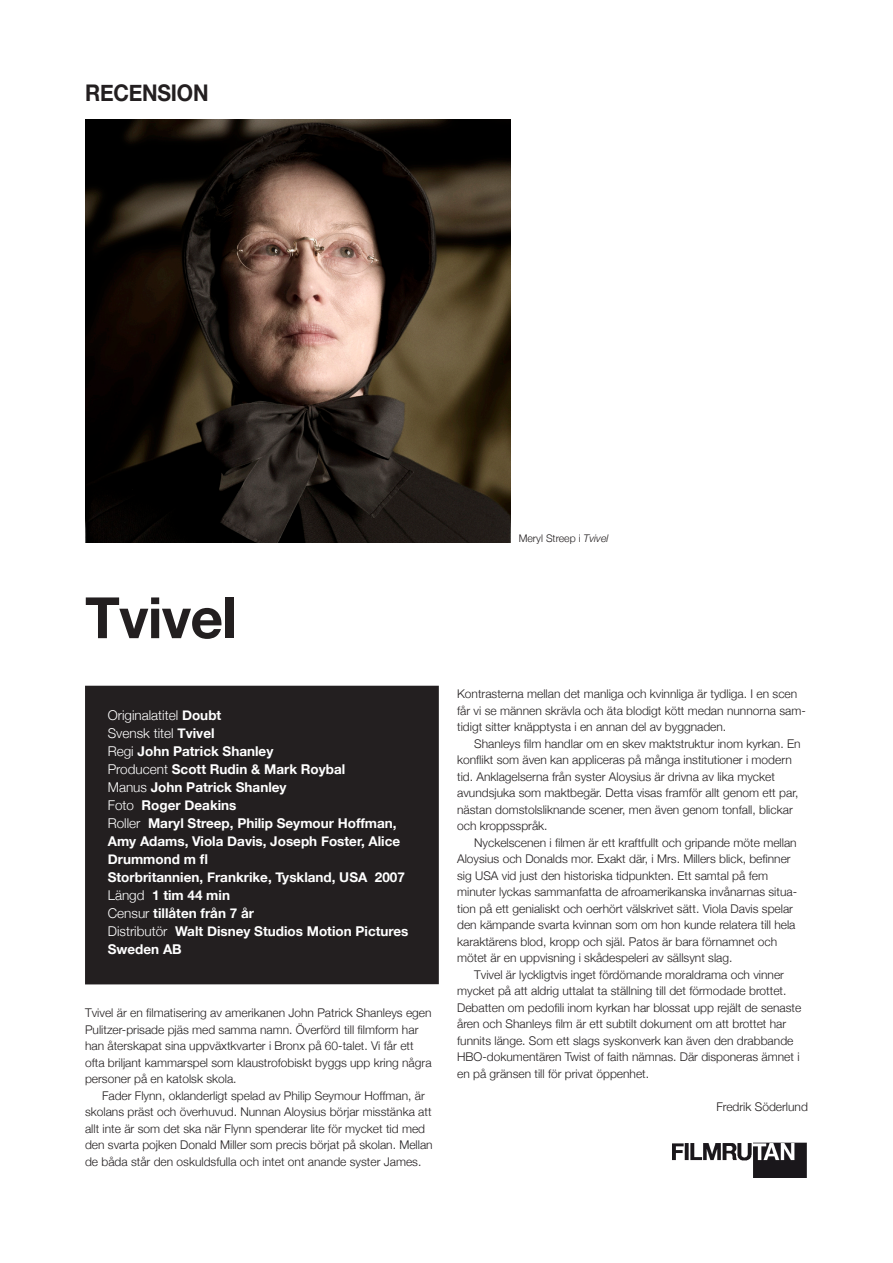
<style>
.page{position:relative;width:893px;height:1263px;background:#fff}
.page>*{position:absolute;margin:0;border:0;box-sizing:border-box;transform-origin:0 0}
.t1{font:700 57px "Helvetica Neue";color:#231f20}
.t2{font:700 22.95px "Helvetica Neue";letter-spacing:-.01em;color:#231f20;scale:.92 1}
.t3{font:700 13.5px/18px "Helvetica Neue";color:#fff}
.t4{font:300 13.5px "Helvetica Neue";color:#fff}
.t5{font:300 12px/16.5px "Helvetica Neue";color:#231f20}
.t6{font:300 10.5px "Helvetica Neue";color:#231f20}
.s1{font-weight:700}
.s2{font-weight:300}
.s3{font-style:italic}
</style>
<div class="page">
<img style="left:673px;top:1142px;width:134px;height:36px">
<div style="left:85px;top:686px;width:354px;height:298px;background:#231f20"></div>
<img style="left:85px;top:120px;width:426px;height:423px">
<p class="t2" style="left:85px;top:79px;width:136px">recension</p>
<p class="t1" style="left:85px;top:583px;width:153px">Tvivel</p>
<p class="t4" style="left:108px;top:707px;width:115px">Originalatitel <span class="s1">Doubt</span></p>
<p class="t4" style="left:108px;top:725px;width:108px">Svensk titel <span class="s1">Tvivel</span></p>
<p class="t3" style="left:108px;top:742px;width:167px"><span class="s2">Regi</span> John Patrick Shanley</p>
<p class="t3" style="left:108px;top:760px;width:239px"><span class="s2">Producent</span> Scott Rudin &amp; Mark Roybal</p>
<p class="t3" style="left:108px;top:778px;width:180px"><span class="s2">Manus</span> John Patrick Shanley</p>
<p class="t3" style="left:108px;top:796px;width:130px"><span class="s2">Foto</span> Roger Deakins</p>
<p class="t3" style="left:108px;top:814px;width:294px"><span class="s2">Roller</span> Maryl Streep, Philip Seymour Hoffman,<br>Amy Adams, Viola Davis, Joseph Foster, Alice<br>Drummond m fl</p>
<p class="t3" style="left:108px;top:868px;width:299px">Storbritannien, Frankrike, Tyskland, USA 2007</p>
<p class="t3" style="left:108px;top:886px;width:124px"><span class="s2">Längd</span> 1 tim 44 min</p>
<p class="t3" style="left:108px;top:904px;width:148px"><span class="s2">Censur</span> tillåten från 7 år</p>
<p class="t3" style="left:108px;top:922px;width:302px"><span class="s2">Distributör</span> Walt Disney Studios Motion Pictures<br>Sweden AB</p>
<p class="t5" style="left:85px;top:1004px;width:348px">Tvivel är en filmatisering av amerikanen John Patrick Shanleys egen Pulitzer-prisade pjäs med samma namn. Överförd till filmform har han återskapat sina uppväxtkvarter i Bronx på 60-talet. Vi får ett ofta briljant kammarspel som klaustrofobiskt byggs upp kring några personer på en katolsk skola.</p>
<p class="t5" style="left:85px;top:1087px;width:349px;text-indent:17px">Fader Flynn, oklanderligt spelad av Philip Seymour Hoffman, är skolans präst och överhuvud. Nunnan Aloysius börjar misstänka att allt inte är som det ska när Flynn spenderar lite för mycket tid med den svarta pojken Donald Miller som precis börjat på skolan. Mellan de båda står den oskuldsfulla och intet ont anande syster James.</p>
<p class="t6" style="left:519px;top:531px;width:91px">Meryl Streep i <span class="s3">Tvivel</span></p>
<p class="t5" style="left:457px;top:686px;width:350px">Kontrasterna mellan det manliga och kvinnliga är tydliga. I en scen får vi se männen skrävla och äta blodigt kött medan nunnorna sam&shy;tidigt sitter knäpptysta i en annan del av byggnaden.</p>
<p class="t5" style="left:457px;top:735px;width:345px;text-indent:17px">Shanleys film handlar om en skev maktstruktur inom kyrkan. En konflikt som även kan appliceras på många institutioner i modern tid. Anklagelserna från syster Aloysius är drivna av lika mycket avundsjuka som maktbegär. Detta visas framför allt genom ett par, nästan domstolsliknande scener, men även genom tonfall, blickar och kroppsspråk.</p>
<p class="t5" style="left:457px;top:834px;width:342px;text-indent:17px">Nyckelscenen i filmen är ett kraftfullt och gripande möte mellan Aloysius och Donalds mor. Exakt där, i Mrs. Millers blick, befinner sig USA vid just den historiska tidpunkten. Ett samtal på fem minuter lyckas sammanfatta de afroamerikanska invånarnas situa&shy;tion på ett genialiskt och oerhört välskrivet sätt. Viola Davis spelar den kämpande svarta kvinnan som om hon kunde relatera till hela karaktärens blod, kropp och själ. Patos är bara förnamnet och mötet är en uppvisning i skådespeleri av sällsynt slag.</p>
<p class="t5" style="left:457px;top:966px;width:346px;text-indent:17px">Tvivel är lyckligtvis inget fördömande moraldrama och vinner mycket på att aldrig uttalat ta ställning till det förmodade brottet.<br>Debatten om pedofili inom kyrkan har blossat upp rejält de senaste åren och Shanleys film är ett subtilt dokument om att brottet har funnits länge. Som ett slags syskonverk kan även den drabbande HBO-dokumentären Twist of faith nämnas. Där disponeras ämnet i en på gränsen till för privat öppenhet.</p>
<p class="t5" style="left:716px;top:1098px;width:93px">Fredrik Söderlund</p>
</div>
